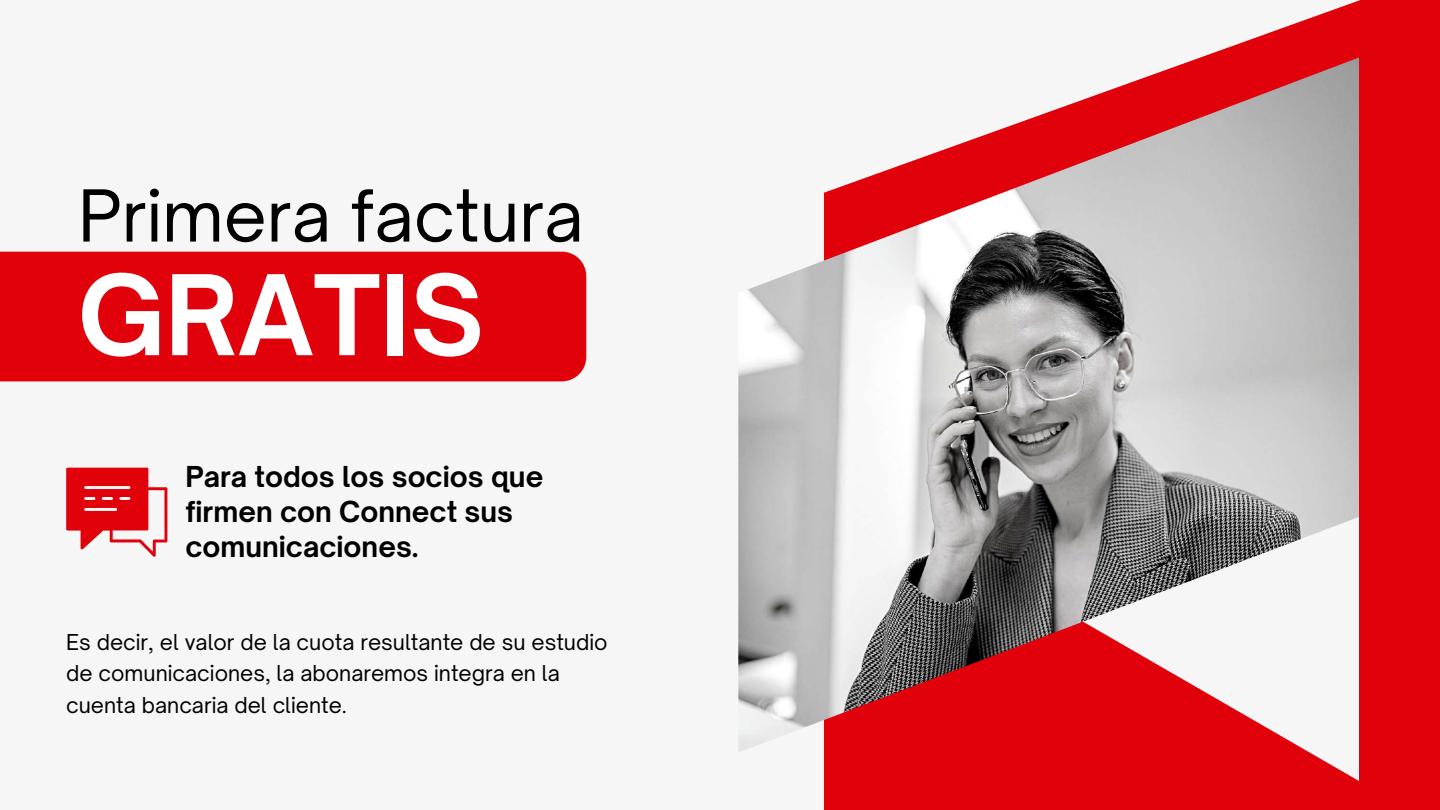
<style>
.page{position:relative;width:1440px;height:810px;background:#f6f6f6}
.page>*{position:absolute;margin:0;border:0;box-sizing:border-box;transform-origin:0 0}
.t1{font:700 106.2px "Open Sauce One";color:#fff}
.t2{font:68.4px "Open Sauce One";color:#000}
.t3{font:700 27.6px/35.4px "Open Sauce One";color:#000}
.t4{font:21px/31.5px "Open Sauce One";color:#000}
</style>
<div class="page">
<svg style="left:824px;top:0;width:616px;height:810px;fill:#e1010b"></svg>
<div style="left:913px;top:753px;width:446px;height:28px;background:#e1010b"></div>
<img style="left:738px;top:57px;width:621px;height:696px">
<div style="left:0;top:252px;width:586px;height:129px;background:#e1010b"></div>
<svg style="left:66px;top:468px;width:101px;height:89px"></svg>
<h2 class="t2" style="left:78px;top:173px;width:507px">Primera factura</h2>
<h1 class="t1" style="left:78px;top:249px;width:408px">GRATIS</h1>
<h3 class="t3" style="left:185px;top:458px;width:359px">Para todos los socios que firmen con Connect sus comunicaciones.</h3>
<p class="t4" style="left:66px;top:626px;width:543px">Es decir, el valor de la cuota resultante de su estudio de comunicaciones, la abonaremos integra en la cuenta bancaria del cliente.</p>
</div>
